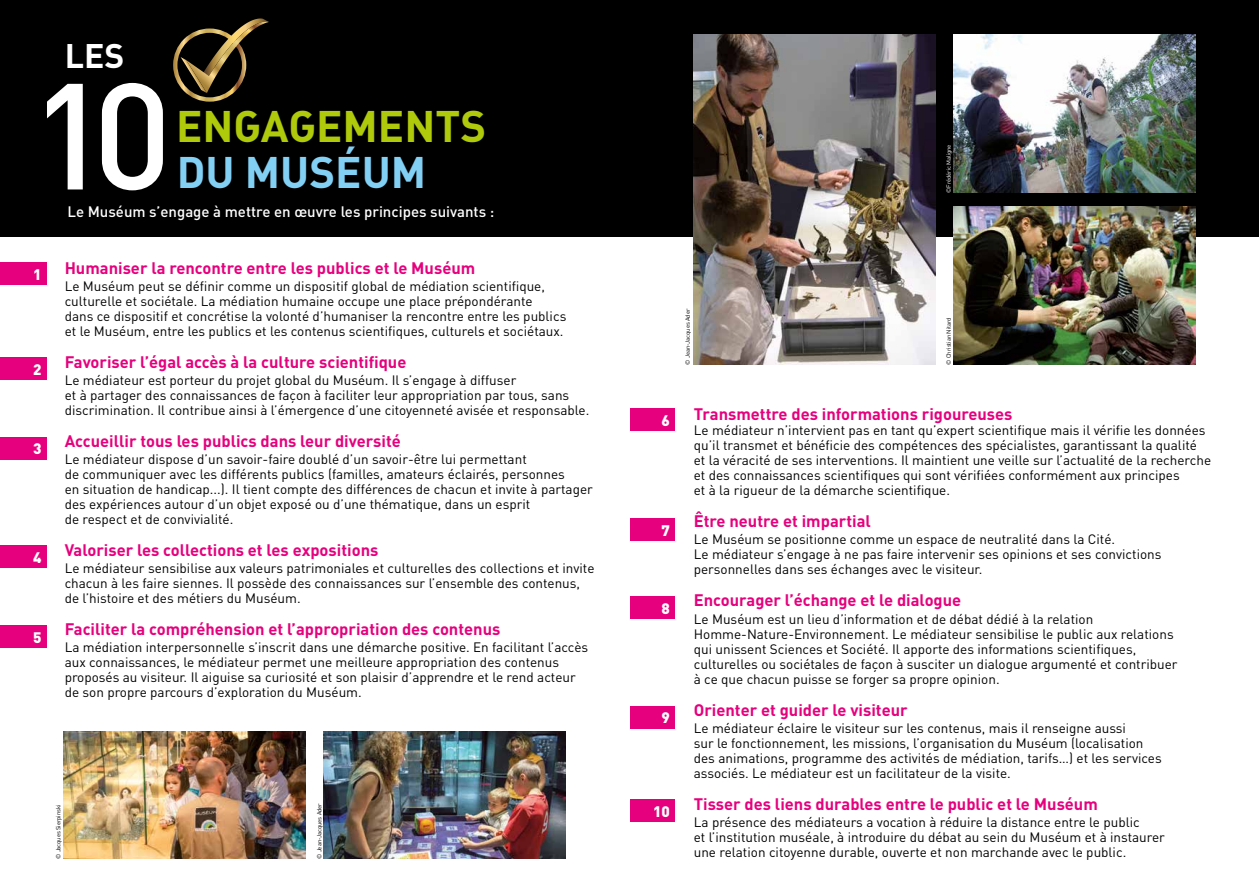
<style>
.page{position:relative;width:1259px;height:893px;background:#fff}
.page>*{position:absolute;margin:0;border:0;box-sizing:border-box;transform-origin:0 0}
.t1{font:500 148.35px "DIN";color:#fff}
.t2{font:700 43.65px "DIN";color:#afca0b}
.t3{font:700 43.65px "DIN";color:#83d0f5}
.t4{font:700 33.75px "DIN";color:#fff}
.t5{font:700 16.5px "DIN";color:#e6007d}
.t6{font:900 15.15px "DIN";color:#fff}
.t7{font:500 15px "DIN";color:#fff}
.t8{font:13.5px/15px "DIN";color:#000}
.t9{font:6px "DIN";letter-spacing:-.02em;color:#000}
.t10{font:6px "DIN";letter-spacing:-.02em;color:#fff}
</style>
<div class="page">
<div style="left:0;top:0;width:1259px;height:236px;background:#000"></div>
<div style="left:630px;top:409px;width:45px;height:22px;background:#e6007d"></div>
<div style="left:630px;top:519px;width:45px;height:22px;background:#e6007d"></div>
<div style="left:630px;top:596px;width:45px;height:23px;background:#e6007d"></div>
<div style="left:630px;top:706px;width:45px;height:22px;background:#e6007d"></div>
<div style="left:630px;top:799px;width:45px;height:23px;background:#e6007d"></div>
<div style="left:0;top:357px;width:46px;height:23px;background:#e6007d"></div>
<div style="left:0;top:262px;width:46px;height:22px;background:#e6007d"></div>
<div style="left:0;top:437px;width:46px;height:22px;background:#e6007d"></div>
<div style="left:0;top:545px;width:46px;height:23px;background:#e6007d"></div>
<div style="left:0;top:625px;width:46px;height:22px;background:#e6007d"></div>
<img style="left:64px;top:731px;width:242px;height:128px">
<img style="left:324px;top:731px;width:242px;height:128px">
<img style="left:953px;top:206px;width:242px;height:159px">
<img style="left:953px;top:34px;width:242px;height:159px">
<img style="left:693px;top:35px;width:242px;height:329px">
<svg style="left:173px;top:19px;width:96px;height:83px"></svg>
<h3 class="t4" style="left:65px;top:34px;width:61px">LES</h3>
<h1 class="t1" style="left:30px;top:41px;width:143px">10</h1>
<h2 class="t2" style="left:176px;top:98px;width:311px">ENGAGEMENTS</h2>
<h2 class="t3" style="left:177px;top:144px;width:251px">DU MUSÉUM</h2>
<p class="t6" style="left:33px;top:264px;width:10px">1</p>
<p class="t6" style="left:33px;top:359px;width:10px">2</p>
<p class="t6" style="left:33px;top:439px;width:10px">3</p>
<p class="t6" style="left:33px;top:547px;width:10px">4</p>
<p class="t6" style="left:33px;top:627px;width:10px">5</p>
<p class="t7" style="left:67px;top:201px;width:428px">Le Muséum s’engage à mettre en œuvre les principes suivants :</p>
<p class="t5" style="left:65px;top:257px;width:412px">Humaniser la rencontre entre les publics et le Muséum</p>
<p class="t8" style="left:65px;top:278px;width:503px">Le Muséum peut se définir comme un dispositif global de médiation scientifique, culturelle et sociétale. La médiation humaine occupe une place prépondérante<br>dans ce dispositif et concrétise la volonté d’humaniser la rencontre entre les publics et le Muséum, entre les publics et les contenus scientifiques, culturels et sociétaux.</p>
<p class="t5" style="left:65px;top:351px;width:343px">Favoriser l’égal accès à la culture scientifique</p>
<p class="t8" style="left:65px;top:372px;width:526px">Le médiateur est porteur du projet global du Muséum. Il s’engage à diffuser<br>et à partager des connaissances de façon à faciliter leur appropriation par tous, sans discrimination. Il contribue ainsi à l’émergence d’une citoyenneté avisée et responsable.</p>
<p class="t5" style="left:65px;top:430px;width:338px">Accueillir tous les publics dans leur diversité</p>
<p class="t8" style="left:65px;top:451px;width:530px">Le médiateur dispose d’un savoir-faire doublé d’un savoir-être lui permettant<br>de communiquer avec les différents publics (familles, amateurs éclairés, personnes<br>en situation de handicap...). Il tient compte des différences de chacun et invite à partager des expériences autour d’un objet exposé ou d’une thématique, dans un esprit<br>de respect et de convivialité.</p>
<p class="t5" style="left:65px;top:539px;width:315px">Valoriser les collections et les expositions</p>
<p class="t8" style="left:65px;top:560px;width:531px">Le médiateur sensibilise aux valeurs patrimoniales et culturelles des collections et invite chacun à les faire siennes. Il possède des connaissances sur l’ensemble des contenus, de l’histoire et des métiers du Muséum.</p>
<p class="t5" style="left:65px;top:618px;width:437px">Faciliter la compréhension et l’appropriation des contenus</p>
<p class="t8" style="left:65px;top:640px;width:525px">La médiation interpersonnelle s’inscrit dans une démarche positive. En facilitant l’accès aux connaissances, le médiateur permet une meilleure appropriation des contenus proposés au visiteur. Il aiguise sa curiosité et son plaisir d’apprendre et le rend acteur de son propre parcours d’exploration du Muséum.</p>
<p class="t9" style="left:55px;top:859px;width:56px;rotate:-90deg">© Jacques Sierpinski</p>
<p class="t9" style="left:316px;top:859px;width:57px;rotate:-90deg">© Jean-Jacques Ader</p>
<p class="t10" style="left:945px;top:193px;width:50px;rotate:-90deg">©Frédéric Maligne</p>
<p class="t9" style="left:684px;top:365px;width:57px;rotate:-90deg">© Jean-Jacques Ader</p>
<p class="t9" style="left:945px;top:365px;width:49px;rotate:-90deg">© Christian Nitard</p>
<p class="t6" style="left:661px;top:411px;width:10px">6</p>
<p class="t6" style="left:661px;top:521px;width:10px">7</p>
<p class="t6" style="left:661px;top:598px;width:10px">8</p>
<p class="t6" style="left:661px;top:708px;width:10px">9</p>
<p class="t6" style="left:653px;top:801px;width:18px">10</p>
<p class="t5" style="left:694px;top:403px;width:320px">Transmettre des informations rigoureuses</p>
<p class="t8" style="left:694px;top:423px;width:519px">Le médiateur n’intervient pas en tant qu’expert scientifique mais il vérifie les données qu’il transmet et bénéficie des compétences des spécialistes, garantissant la qualité et la véracité de ses interventions. Il maintient une veille sur l’actualité de la recherche et des connaissances scientifiques qui sont vérifiées conformément aux principes<br>et à la rigueur de la démarche scientifique.</p>
<p class="t5" style="left:694px;top:510px;width:179px">Être neutre et impartial</p>
<p class="t8" style="left:694px;top:532px;width:469px">Le Muséum se positionne comme un espace de neutralité dans la Cité.<br>Le médiateur s’engage à ne pas faire intervenir ses opinions et ses convictions personnelles dans ses échanges avec le visiteur.</p>
<p class="t5" style="left:694px;top:590px;width:269px">Encourager l’échange et le dialogue</p>
<p class="t8" style="left:694px;top:611px;width:485px">Le Muséum est un lieu d’information et de débat dédié à la relation Homme-Nature-Environnement. Le médiateur sensibilise le public aux relations qui unissent Sciences et Société. Il apporte des informations scientifiques, culturelles ou sociétales de façon à susciter un dialogue argumenté et contribuer à ce que chacun puisse se forger sa propre opinion.</p>
<p class="t5" style="left:694px;top:699px;width:215px">Orienter et guider le visiteur</p>
<p class="t8" style="left:694px;top:720px;width:469px">Le médiateur éclaire le visiteur sur les contenus, mais il renseigne aussi<br>sur le fonctionnement, les missions, l’organisation du Muséum (localisation des animations, programme des activités de médiation, tarifs…) et les services associés. Le médiateur est un facilitateur de la visite.</p>
<p class="t5" style="left:694px;top:793px;width:405px">Tisser des liens durables entre le public et le Muséum</p>
<p class="t8" style="left:694px;top:814px;width:472px">La présence des médiateurs a vocation à réduire la distance entre le public<br>et l’institution muséale, à introduire du débat au sein du Muséum et à instaurer une relation citoyenne durable, ouverte et non marchande avec le public.</p>
</div>
